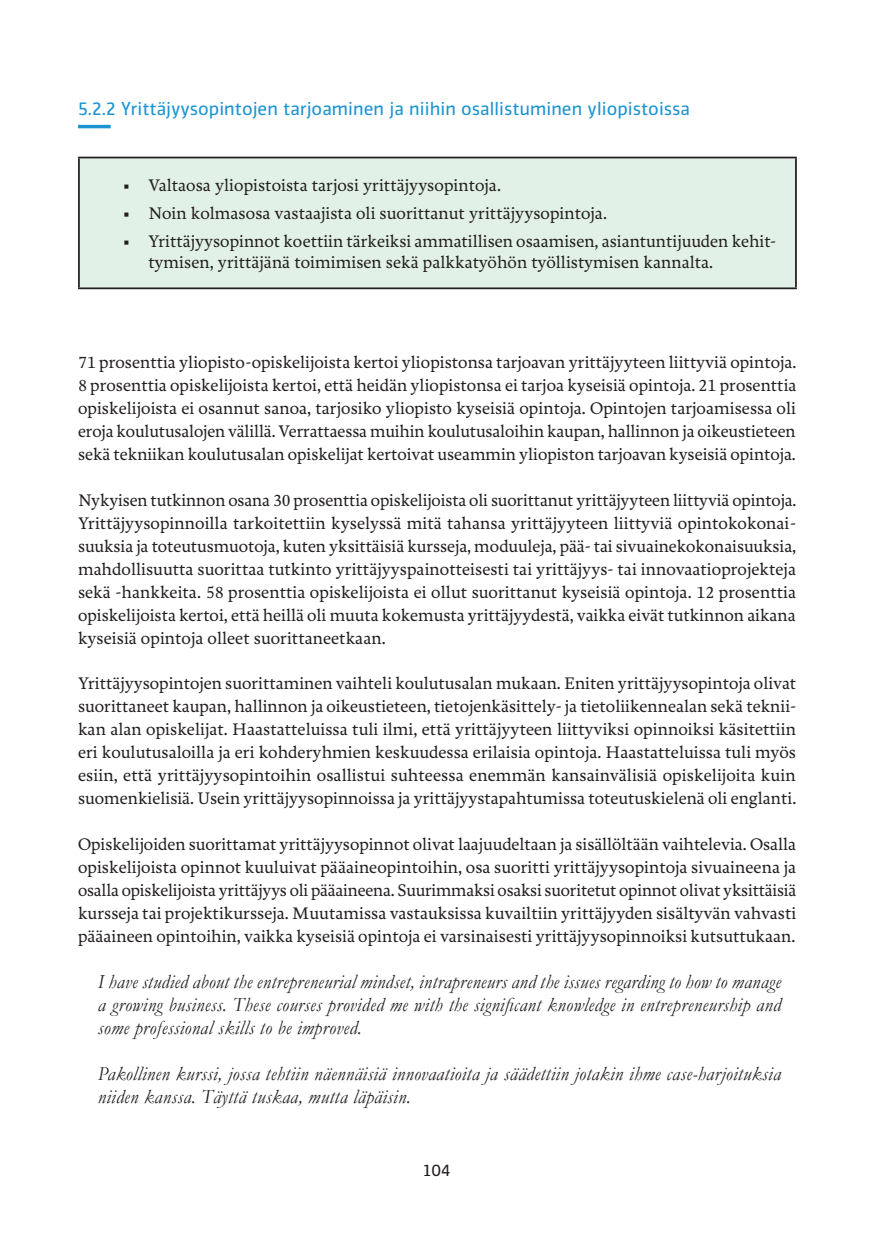
<style>
.page{position:relative;width:874px;height:1241px;background:#fff}
.page>*{position:absolute;margin:0;border:0;box-sizing:border-box;transform-origin:0 0}
.sis{font:italic 20.3px/22.9px "Garamond";letter-spacing:.02em;color:#231f20;text-align:justify;scale:.95 1}
.leipis_alavälillä{font:500 17.5px/22.9px "Freya";letter-spacing:.005em;color:#231f20;text-align:justify}
._176_x_250_-_Otsikko{font:17.5px "Vinkel";letter-spacing:.005em;color:#1c94d2}
.t1{font:15.75px "Vinkel";color:#231f20}
</style>
<div class="page">
<hr style="left:78px;top:125px;width:33px;height:3px;background:#1c94d2">
<div style="left:79px;top:157px;width:716px;height:131px;background:#e2f1e7"></div>
<hr style="left:78px;top:157px;width:718px;height:1px;background:#231f20">
<hr style="left:78px;top:158px;width:2px;height:129px;background:#231f20">
<hr style="left:794px;top:158px;width:2px;height:129px;background:#231f20">
<hr style="left:78px;top:287px;width:718px;height:2px;background:#231f20">
<p class="_176_x_250_-_Otsikko" style="left:78px;top:97px;width:613px">5.2.2 Yrittäjyysopintojen tarjoaminen ja niihin osallistuminen yliopistoissa</p>
<p class="leipis_alavälillä" style="left:124px;top:174px;width:378px">▪ Valtaosa yliopistoista tarjosi yrittäjyysopintoja.</p>
<p class="leipis_alavälillä" style="left:124px;top:202px;width:484px">▪ Noin kolmasosa vastaajista oli suorittanut yrittäjyysopintoja.</p>
<p class="leipis_alavälillä" style="left:148px;top:232px;width:628px;line-height:21px;text-indent:-24px">▪ Yrittäjyysopinnot koettiin tärkeiksi ammatillisen osaamisen, asiantuntijuuden kehit&shy;tymisen, yrittäjänä toimimisen sekä palkkatyöhön työllistymisen kannalta.</p>
<p class="leipis_alavälillä" style="left:78px;top:351px;width:719px">71 prosenttia yliopisto-opiskelijoista kertoi yliopistonsa tarjoavan yrittäjyyteen liittyviä opintoja.<br>8 prosenttia opiskelijoista kertoi, että heidän yliopistonsa ei tarjoa kyseisiä opintoja. 21 prosenttia opiskelijoista ei osannut sanoa, tarjosiko yliopisto kyseisiä opintoja. Opintojen tarjoamisessa oli eroja koulutusalojen välillä. Verrattaessa muihin koulutusaloihin kaupan, hallinnon ja oikeustieteen sekä tekniikan koulutusalan opiskelijat kertoivat useammin yliopiston tarjoavan kyseisiä opintoja.</p>
<p class="leipis_alavälillä" style="left:78px;top:489px;width:719px">Nykyisen tutkinnon osana 30 prosenttia opiskelijoista oli suorittanut yrittäjyyteen liittyviä opintoja.<br>Yrittäjyysopinnoilla tarkoitettiin kyselyssä mitä tahansa yrittäjyyteen liittyviä opintokokonai&shy;suuksia ja toteutusmuotoja, kuten yksittäisiä kursseja, moduuleja, pää- tai sivuainekokonaisuuksia, mahdollisuutta suorittaa tutkinto yrittäjyyspainotteisesti tai yrittäjyys- tai innovaatioprojekteja sekä -hankkeita. 58 prosenttia opiskelijoista ei ollut suorittanut kyseisiä opintoja. 12 prosenttia opiskelijoista kertoi, että heillä oli muuta kokemusta yrittäjyydestä, vaikka eivät tutkinnon aikana kyseisiä opintoja olleet suorittaneetkaan.</p>
<p class="leipis_alavälillä" style="left:78px;top:672px;width:719px">Yrittäjyysopintojen suorittaminen vaihteli koulutusalan mukaan. Eniten yrittäjyysopintoja olivat suorittaneet kaupan, hallinnon ja oikeustieteen, tietojenkäsittely- ja tietoliikennealan sekä teknii&shy;kan alan opiskelijat. Haastatteluissa tuli ilmi, että yrittäjyyteen liittyviksi opinnoiksi käsitettiin eri koulutusaloilla ja eri kohderyhmien keskuudessa erilaisia opintoja. Haastatteluissa tuli myös esiin, että yrittäjyysopintoihin osallistui suhteessa enemmän kansainvälisiä opiskelijoita kuin suomenkielisiä. Usein yrittäjyysopinnoissa ja yrittäjyystapahtumissa toteutuskielenä oli englanti.</p>
<p class="leipis_alavälillä" style="left:78px;top:833px;width:719px">Opiskelijoiden suorittamat yrittäjyysopinnot olivat laajuudeltaan ja sisällöltään vaihtelevia. Osalla opiskelijoista opinnot kuuluivat pääaineopintoihin, osa suoritti yrittäjyysopintoja sivuaineena ja osalla opiskelijoista yrittäjyys oli pääaineena. Suurimmaksi osaksi suoritetut opinnot olivat yksittäisiä kursseja tai projektikursseja. Muutamissa vastauksissa kuvailtiin yrittäjyyden sisältyvän vahvasti pääaineen opintoihin, vaikka kyseisiä opintoja ei varsinaisesti yrittäjyysopinnoiksi kutsuttukaan.</p>
<p class="sis" style="left:98px;top:969px;width:720px">I have studied about the entrepreneurial mindset, intrapreneurs and the issues regarding to how to manage a growing business. These courses provided me with the significant knowledge in entrepreneurship and some professional skills to be improved.</p>
<p class="sis" style="left:98px;top:1061px;width:720px">Pakollinen kurssi, jossa tehtiin näennäisiä innovaatioita ja säädettiin jotakin ihme case-harjoituksia niiden kanssa. Täyttä tuskaa, mutta läpäisin.</p>
<p class="t1" style="left:423px;top:1159px;width:28px">104</p>
</div>
